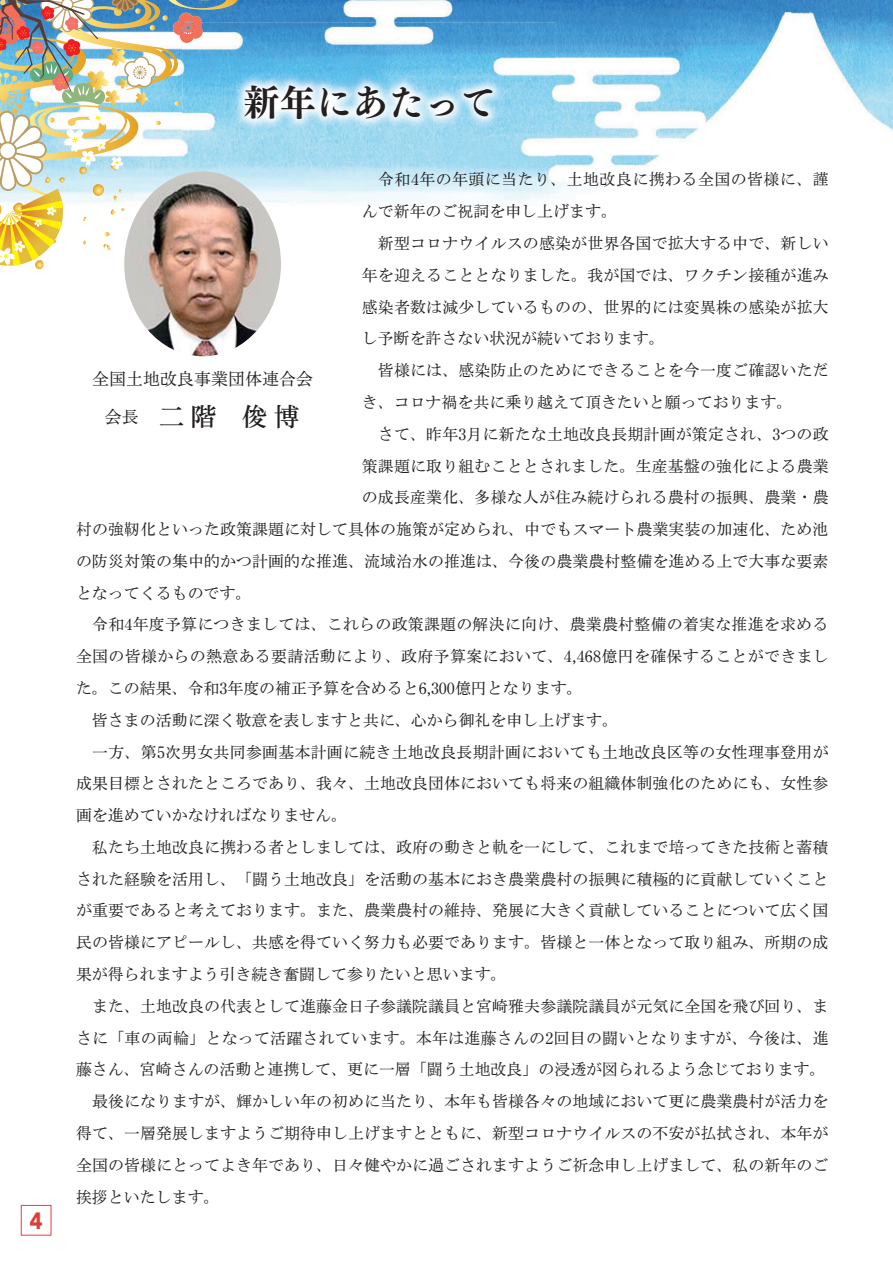
<style>
.page{position:relative;width:893px;height:1263px;background:#fff}
.page>*{position:absolute;margin:0;border:0;box-sizing:border-box;transform-origin:0 0}
.t1{font:36.15px "Tsuku Min Pr 5 E";color:#231f20}
.t2{font:25.5px "Rg P Hon Mincho Bd 83 pv RKSJ H";color:#231f20}
.t3{font:21.3px "Rodin Pro EB";color:#db3f38;scale:.9 1}
.t4{font:16.95px "Rg P Hon Mincho Md 83 pv RKSJ H";color:#231f20}
.t5{font:15.9px "Rg P Hon Mincho Md 83 pv RKSJ H";letter-spacing:.005em;color:#231f20}
.t6{font:15.9px "Rg P Hon Mincho Md 83 pv RKSJ H";letter-spacing:.03em;color:#231f20}
.s1{font-family:"Rg P Hon Mincho Md 83 pv RKSJ H";font-size:16.95px}
</style>
<div class="page">
<img style="left:38px;top:0;width:855px;height:357px">
<img style="left:0;top:0;width:238px;height:269px">
<img style="left:182px;top:23px;width:373px;height:164px">
<img style="left:182px;top:23px;width:21px;height:20px">
<img style="left:124px;top:171px;width:157px;height:185px">
<div style="left:21px;top:1205px;width:30px;height:30px;background:#fff;border:1px solid #ee3e35"></div>
<h3 class="t3" style="left:30px;top:1206px;width:16px">4</h3>
<h1 class="t1" style="left:244px;top:70px;width:254px">新年にあたって</h1>
<p class="t6" style="left:362px;top:171px;width:468px">　令和4年の年頭に当たり、土地改良に携わる全国の皆様に、謹</p>
<p class="t5" style="left:362px;top:203px;width:257px">んで新年のご祝詞を申し上げます。</p>
<p class="t5" style="left:362px;top:235px;width:468px">　新型コロナウイルスの感染が世界各国で拡大する中で、新しい</p>
<p class="t5" style="left:362px;top:267px;width:468px">年を迎えることとなりました。我が国では、ワクチン接種が進み</p>
<p class="t5" style="left:362px;top:299px;width:468px">感染者数は減少しているものの、世界的には変異株の感染が拡大</p>
<p class="t5" style="left:362px;top:330px;width:304px">し予断を許さない状況が続いております。</p>
<p class="t5" style="left:362px;top:362px;width:468px">　皆様には、感染防止のためにできることを今一度ご確認いただ</p>
<p class="t5" style="left:362px;top:394px;width:432px">き、コロナ禍を共に乗り越えて頂きたいと願っております。</p>
<p class="t5" style="left:362px;top:426px;width:468px">　さて、昨年3月に新たな土地改良長期計画が策定され、3つの政</p>
<p class="t5" style="left:362px;top:457px;width:468px">策課題に取り組むこととされました。生産基盤の強化による農業</p>
<p class="t5" style="left:362px;top:489px;width:468px">の成長産業化、多様な人が住み続けられる農村の振興、農業・農</p>
<p class="t5" style="left:76px;top:521px;width:754px">村の強靭化といった政策課題に対して具体の施策が定められ、中でもスマート農業実装の加速化、ため池</p>
<p class="t5" style="left:76px;top:553px;width:754px">の防災対策の集中的かつ計画的な推進、流域治水の推進は、今後の農業農村整備を進める上で大事な要素</p>
<p class="t5" style="left:76px;top:585px;width:177px">となってくるものです。</p>
<p class="t5" style="left:76px;top:616px;width:754px">　令和4年度予算につきましては、これらの政策課題の解決に向け、農業農村整備の着実な推進を求める</p>
<p class="t5" style="left:76px;top:648px;width:754px">全国の皆様からの熱意ある要請活動により、政府予算案において、4,468億円を確保することができまし</p>
<p class="t5" style="left:76px;top:680px;width:508px">た。この結果、令和3年度の補正予算を含めると6,300億円となります。</p>
<p class="t5" style="left:76px;top:712px;width:544px">　皆さまの活動に深く敬意を表しますと共に、心から御礼を申し上げます。</p>
<p class="t5" style="left:76px;top:743px;width:754px">　一方、第5次男女共同参画基本計画に続き土地改良長期計画においても土地改良区等の女性理事登用が</p>
<p class="t5" style="left:76px;top:775px;width:754px">成果目標とされたところであり、我々、土地改良団体においても将来の組織体制強化のためにも、女性参</p>
<p class="t5" style="left:76px;top:807px;width:273px">画を進めていかなければなりません。</p>
<p class="t5" style="left:76px;top:839px;width:754px">　私たち土地改良に携わる者としましては、政府の動きと軌を一にして、これまで培ってきた技術と蓄積</p>
<p class="t5" style="left:76px;top:871px;width:754px">された経験を活用し、「闘う土地改良」を活動の基本におき農業農村の振興に積極的に貢献していくこと</p>
<p class="t5" style="left:76px;top:902px;width:754px">が重要であると考えております。また、農業農村の維持、発展に大きく貢献していることについて広く国</p>
<p class="t5" style="left:76px;top:934px;width:754px">民の皆様にアピールし、共感を得ていく努力も必要であります。皆様と一体となって取り組み、所期の成</p>
<p class="t5" style="left:76px;top:966px;width:432px">果が得られますよう引き続き奮闘して参りたいと思います。</p>
<p class="t5" style="left:76px;top:998px;width:754px">　また、土地改良の代表として進藤金日子参議院議員と宮崎雅夫参議院議員が元気に全国を飛び回り、ま</p>
<p class="t5" style="left:76px;top:1029px;width:754px">さに「車の両輪」となって活躍されています。本年は進藤さんの2回目の闘いとなりますが、今後は、進</p>
<p class="t5" style="left:76px;top:1061px;width:751px">藤さん、宮崎さんの活動と連携して、更に一層「闘う土地改良」の浸透が図られるよう念じております。</p>
<p class="t5" style="left:76px;top:1093px;width:754px">　最後になりますが、輝かしい年の初めに当たり、本年も皆様各々の地域において更に農業農村が活力を</p>
<p class="t5" style="left:76px;top:1125px;width:754px">得て、一層発展しますようご期待申し上げますとともに、新型コロナウイルスの不安が払拭され、本年が</p>
<p class="t5" style="left:76px;top:1157px;width:754px">全国の皆様にとってよき年であり、日々健やかに過ごされますようご祈念申し上げまして、私の新年のご</p>
<p class="t5" style="left:76px;top:1188px;width:145px">挨拶といたします。</p>
<p class="t4" style="left:92px;top:370px;width:223px">全国土地改良事業団体連合会</p>
<h2 class="t2" style="left:105px;top:403px;width:196px"><span class="s1">会長</span> 二 階　俊 博</h2>
</div>
